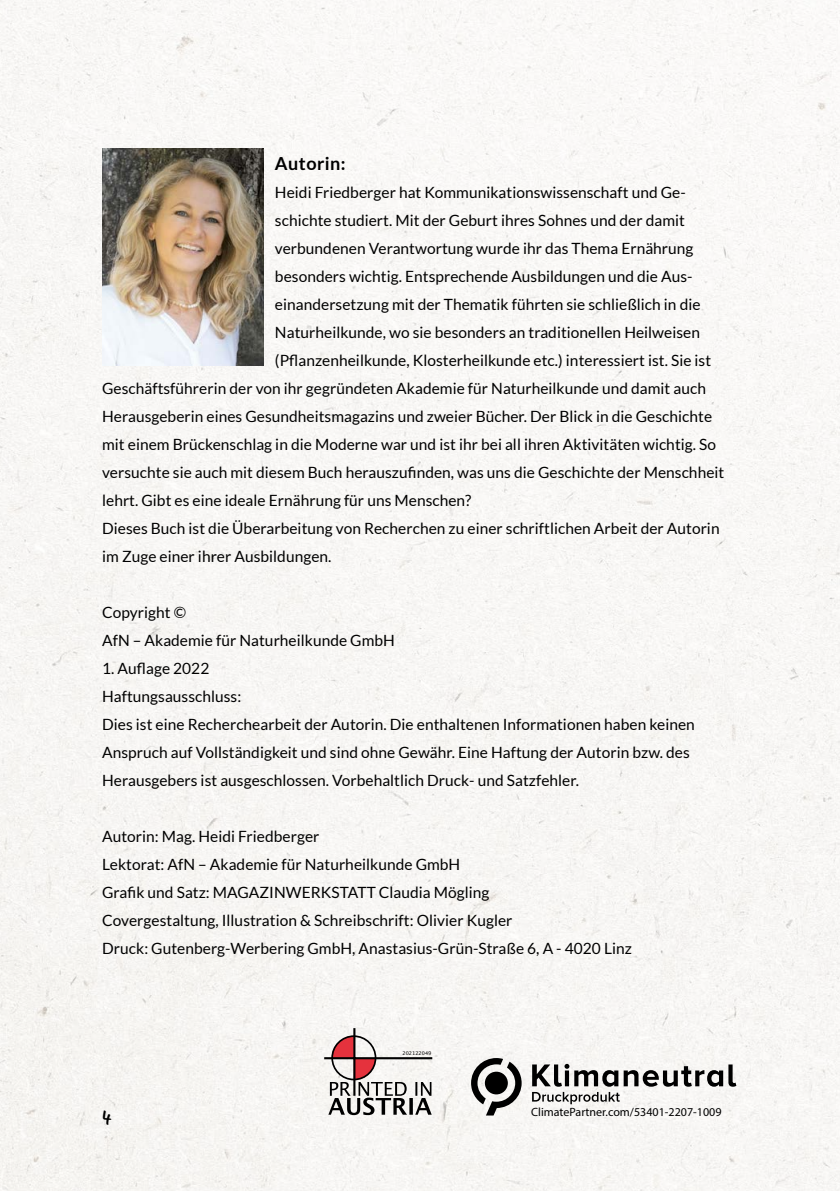
<style>
.page{position:relative;width:840px;height:1191px;background:#fff}
.page>*{position:absolute;margin:0;border:0;box-sizing:border-box;transform-origin:0 0}
.t1{font:24px "Olifont";color:#000}
.t2{font:700 18px "Lato";letter-spacing:.025em;color:#000}
.t3{font:15.6px/28px "Lato";letter-spacing:.005em;color:#000}
.t4{font:12px "Myriad Pro";color:#000}
.t5{font:5px "Lucida Grande";color:#000}
</style>
<div class="page">
<div style="left:0;top:0;width:839px;height:1191px;background:#f8f7f5"></div>
<img style="left:102px;top:149px;width:161px;height:217px">
<hr style="left:353px;top:1028px;width:2px;height:29px;background:#000">
<hr style="left:324px;top:1057px;width:29px;height:2px;background:#000">
<hr style="left:353px;top:1057px;width:79px;height:2px;background:#000">
<svg style="left:328px;top:1035px;width:103px;height:80px"></svg>
<hr style="left:353px;top:1057px;width:2px;height:38px;background:#000">
<svg style="left:532px;top:1063px;width:190px;height:23px"></svg>
<svg style="left:728px;top:1064px;width:8px;height:22px"></svg>
<svg style="left:531px;top:1092px;width:88px;height:12px"></svg>
<svg style="left:471px;top:1058px;width:50px;height:57px"></svg>
<p class="t2" style="left:275px;top:153px;width:72px">Autorin:</p>
<p class="t3" style="left:275px;top:178px;width:412px">Heidi Friedberger hat Kommunikationswissenschaft und Ge-</p>
<p class="t3" style="left:275px;top:206px;width:411px">schichte studiert. Mit der Geburt ihres Sohnes und der damit</p>
<p class="t3" style="left:275px;top:234px;width:420px">verbundenen Verantwortung wurde ihr das Thema Ernährung</p>
<p class="t3" style="left:275px;top:262px;width:419px">besonders wichtig. Entsprechende Ausbildungen und die Aus-</p>
<p class="t3" style="left:275px;top:290px;width:427px">einandersetzung mit der Thematik führten sie schließlich in die</p>
<p class="t3" style="left:275px;top:318px;width:426px">Naturheilkunde, wo sie besonders an traditionellen Heilweisen</p>
<p class="t3" style="left:275px;top:346px;width:437px">(Pflanzenheilkunde, Klosterheilkunde etc.) interessiert ist. Sie ist</p>
<p class="t3" style="left:102px;top:374px;width:605px">Geschäftsführerin der von ihr gegründeten Akademie für Naturheilkunde und damit auch</p>
<p class="t3" style="left:102px;top:402px;width:611px">Herausgeberin eines Gesundheitsmagazins und zweier Bücher. Der Blick in die Geschichte</p>
<p class="t3" style="left:102px;top:430px;width:615px">mit einem Brückenschlag in die Moderne war und ist ihr bei all ihren Aktivitäten wichtig. So</p>
<p class="t3" style="left:102px;top:458px;width:623px">versuchte sie auch mit diesem Buch herauszufinden, was uns die Geschichte der Menschheit</p>
<p class="t3" style="left:102px;top:486px;width:370px">lehrt. Gibt es eine ideale Ernährung für uns Menschen?</p>
<p class="t3" style="left:102px;top:514px;width:618px">Dieses Buch ist die Überarbeitung von Recherchen zu einer schriftlichen Arbeit der Autorin</p>
<p class="t3" style="left:102px;top:542px;width:231px">im Zuge einer ihrer Ausbildungen.</p>
<p class="t3" style="left:102px;top:598px;width:294px">Copyright ©<br>AfN – Akademie für Naturheilkunde GmbH</p>
<p class="t3" style="left:102px;top:654px;width:594px">1. Auflage 2022<br>Haftungsausschluss:<br>Dies ist eine Recherchearbeit der Autorin. Die enthaltenen Informationen haben keinen Anspruch auf Vollständigkeit und sind ohne Gewähr. Eine Haftung der Autorin bzw. des Herausgebers ist ausgeschlossen. Vorbehaltlich Druck- und Satzfehler.</p>
<p class="t3" style="left:102px;top:822px;width:531px">Autorin: Mag. Heidi Friedberger<br>Lektorat: AfN – Akademie für Naturheilkunde GmbH<br>Grafik und Satz: MAGAZINWERKSTATT Claudia Mögling<br>Covergestaltung, Illustration &amp; Schreibschrift: Olivier Kugler<br>Druck: Gutenberg-Werbering GmbH, Anastasius-Grün-Straße 6, A - 4020 Linz</p>
<h1 class="t1" style="left:102px;top:1100px;width:11px">4</h1>
<p class="t5" style="left:402px;top:1050px;width:30px">202122049</p>
<p class="t4" style="left:531px;top:1104px;width:192px">ClimatePartner.com/53401-2207-1009</p>
</div>
